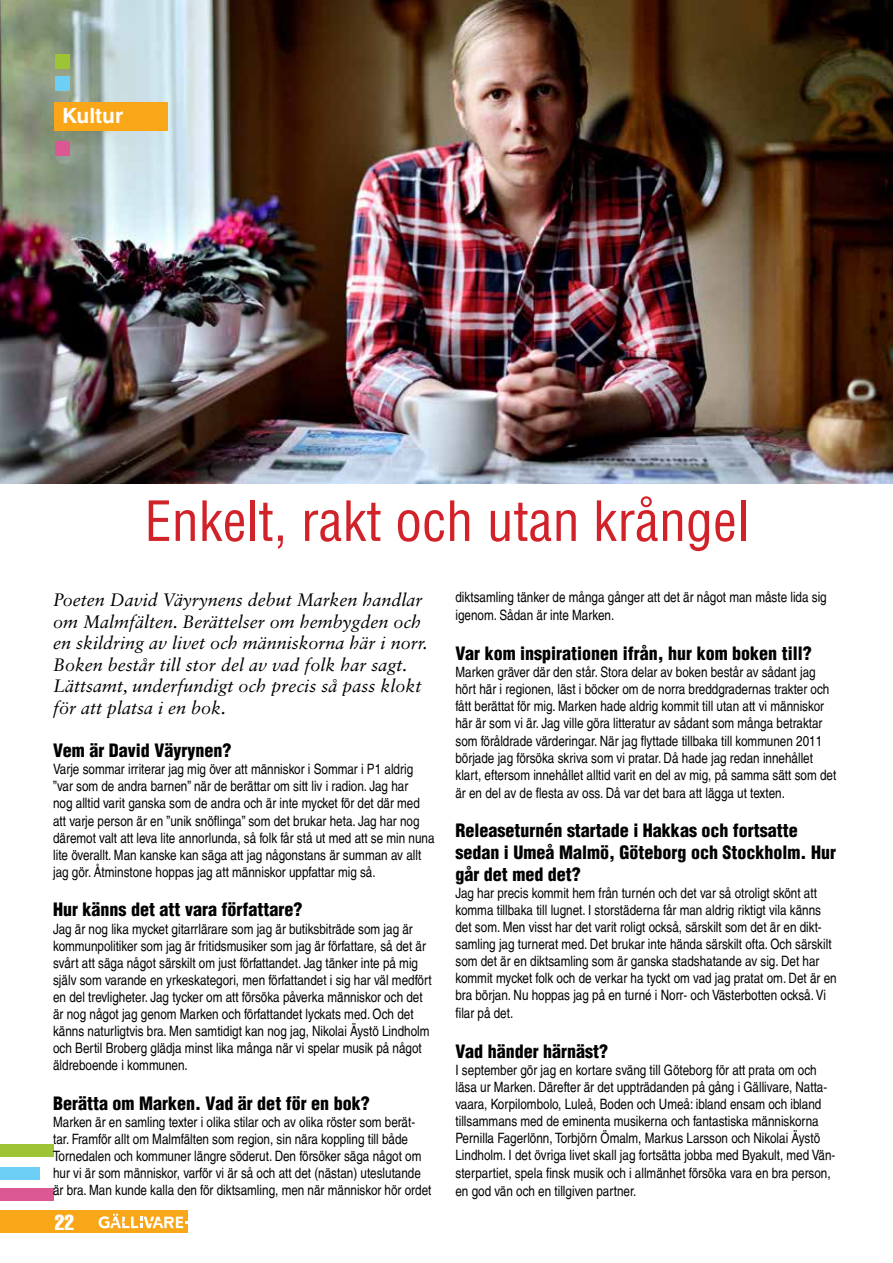
<style>
.page{position:relative;width:893px;height:1263px;background:#fff}
.page>*{position:absolute;margin:0;border:0;box-sizing:border-box;transform-origin:0 0}
.t1{font:condensed 54px "Helvetica LT";color:#d22229}
.t2{font:700 21px "Helvetica LT";color:#fff}
.t3{font:extra-condensed 21px "Helvetica LT";color:#fff}
.t4{font:900 condensed 18px/21.6px "Helvetica LT";color:#000}
.t5{font:italic 18px/21.6px "Sabon LT Std";color:#000}
.t6{font:condensed 14.25px/17.2px "Helvetica LT";color:#000}
</style>
<div class="page">
<div style="left:0;top:1210px;width:188px;height:22px;background:#faa619"></div>
<svg style="left:99px;top:1214px;width:89px;height:14px"></svg>
<div style="left:0;top:1144px;width:53px;height:13px;background:#9dc435"></div>
<div style="left:0;top:1167px;width:39px;height:12px;background:#6dcff6"></div>
<div style="left:0;top:1188px;width:53px;height:13px;background:#db5893"></div>
<img style="left:0;top:0;width:893px;height:484px">
<div style="left:55px;top:54px;width:14px;height:15px;background:#9dc435"></div>
<div style="left:55px;top:141px;width:14px;height:15px;background:#db5893"></div>
<div style="left:55px;top:76px;width:14px;height:15px;background:#6dcff6"></div>
<div style="left:55px;top:102px;width:113px;height:29px;background:#faa619"></div>
<h2 class="t2" style="left:62px;top:103px;width:63px">Kultur</h2>
<h1 class="t1" style="left:145px;top:487px;width:606px">Enkelt, rakt och utan krångel</h1>
<p class="t5" style="left:53px;top:589px;width:376px">Poeten David Väyrynens debut Marken handlar om Malmfälten. Berättelser om hembygden och en skildring av livet och människorna här i norr.<br>Boken består till stor del av vad folk har sagt.<br>Lättsamt, underfundigt och precis så pass klokt för att platsa i en bok.</p>
<p class="t4" style="left:53px;top:739px;width:180px">Vem är David Väyrynen?</p>
<p class="t6" style="left:53px;top:761px;width:383px">Varje sommar irriterar jag mig över att människor i Sommar i P1 aldrig ”var som de andra barnen” när de berättar om sitt liv i radion. Jag har<br>nog alltid varit ganska som de andra och är inte mycket för det där med att varje person är en ”unik snöflinga” som det brukar heta. Jag har nog däremot valt att leva lite annorlunda, så folk får stå ut med att se min nuna lite överallt. Man kanske kan säga att jag någonstans är summan av allt jag gör. Åtminstone hoppas jag att människor uppfattar mig så.</p>
<p class="t4" style="left:53px;top:899px;width:251px">Hur känns det att vara författare?</p>
<p class="t6" style="left:53px;top:920px;width:380px">Jag är nog lika mycket gitarrlärare som jag är butiksbiträde som jag är kommunpolitiker som jag är fritidsmusiker som jag är författare, så det är svårt att säga något särskilt om just författandet. Jag tänker inte på mig själv som varande en yrkeskategori, men författandet i sig har väl medfört en del trevligheter. Jag tycker om att försöka påverka människor och det är nog något jag genom Marken och författandet lyckats med. Och det känns naturligtvis bra. Men samtidigt kan nog jag, Nikolai Äystö Lindholm och Bertil Broberg glädja minst lika många när vi spelar musik på något äldreboende i kommunen.</p>
<p class="t4" style="left:53px;top:1092px;width:318px">Berätta om Marken. Vad är det för en bok?</p>
<p class="t6" style="left:53px;top:1113px;width:380px">Marken är en samling texter i olika stilar och av olika röster som berät&shy;tar. Framför allt om Malmfälten som region, sin nära koppling till både Tornedalen och kommuner längre söderut. Den försöker säga något om hur vi är som människor, varför vi är så och att det (nästan) uteslutande är bra. Man kunde kalla den för diktsamling, men när människor hör ordet</p>
<h2 class="t3" style="left:55px;top:1209px;width:21px">22</h2>
<p class="t6" style="left:455px;top:588px;width:373px;line-height:18px">diktsamling tänker de många gånger att det är något man måste lida sig igenom. Sådan är inte Marken.</p>
<p class="t4" style="left:455px;top:642px;width:358px">Var kom inspirationen ifrån, hur kom boken till?</p>
<p class="t6" style="left:455px;top:663px;width:382px">Marken gräver där den står. Stora delar av boken består av sådant jag hört här i regionen, läst i böcker om de norra breddgradernas trakter och fått berättat för mig. Marken hade aldrig kommit till utan att vi människor här är som vi är. Jag ville göra litteratur av sådant som många betraktar som föråldrade värderingar. När jag flyttade tillbaka till kommunen 2011 började jag försöka skriva som vi pratar. Då hade jag redan innehållet klart, eftersom innehållet alltid varit en del av mig, på samma sätt som det är en del av de flesta av oss. Då var det bara att lägga ut texten.</p>
<p class="t4" style="left:455px;top:820px;width:382px">Releaseturnén startade i Hakkas och fortsatte sedan i Umeå Malmö, Göteborg och Stockholm. Hur går det med det?</p>
<p class="t6" style="left:455px;top:884px;width:383px">Jag har precis kommit hem från turnén och det var så otroligt skönt att komma tillbaka till lugnet. I storstäderna får man aldrig riktigt vila känns det som. Men visst har det varit roligt också, särskilt som det är en dikt&shy;samling jag turnerat med. Det brukar inte hända särskilt ofta. Och särskilt som det är en diktsamling som är ganska stadshatande av sig. Det har kommit mycket folk och de verkar ha tyckt om vad jag pratat om. Det är en bra början. Nu hoppas jag på en turné i Norr- och Västerbotten också. Vi filar på det.</p>
<p class="t4" style="left:455px;top:1040px;width:154px">Vad händer härnäst?</p>
<p class="t6" style="left:455px;top:1061px;width:382px">I september gör jag en kortare sväng till Göteborg för att prata om och läsa ur Marken. Därefter är det uppträdanden på gång i Gällivare, Natta&shy;vaara, Korpilombolo, Luleå, Boden och Umeå: ibland ensam och ibland tillsammans med de eminenta musikerna och fantastiska människorna Pernilla Fagerlönn, Torbjörn Ömalm, Markus Larsson och Nikolai Äystö Lindholm. I det övriga livet skall jag fortsätta jobba med Byakult, med Vän&shy;sterpartiet, spela finsk musik och i allmänhet försöka vara en bra person, en god vän och en tillgiven partner.</p>
</div>
